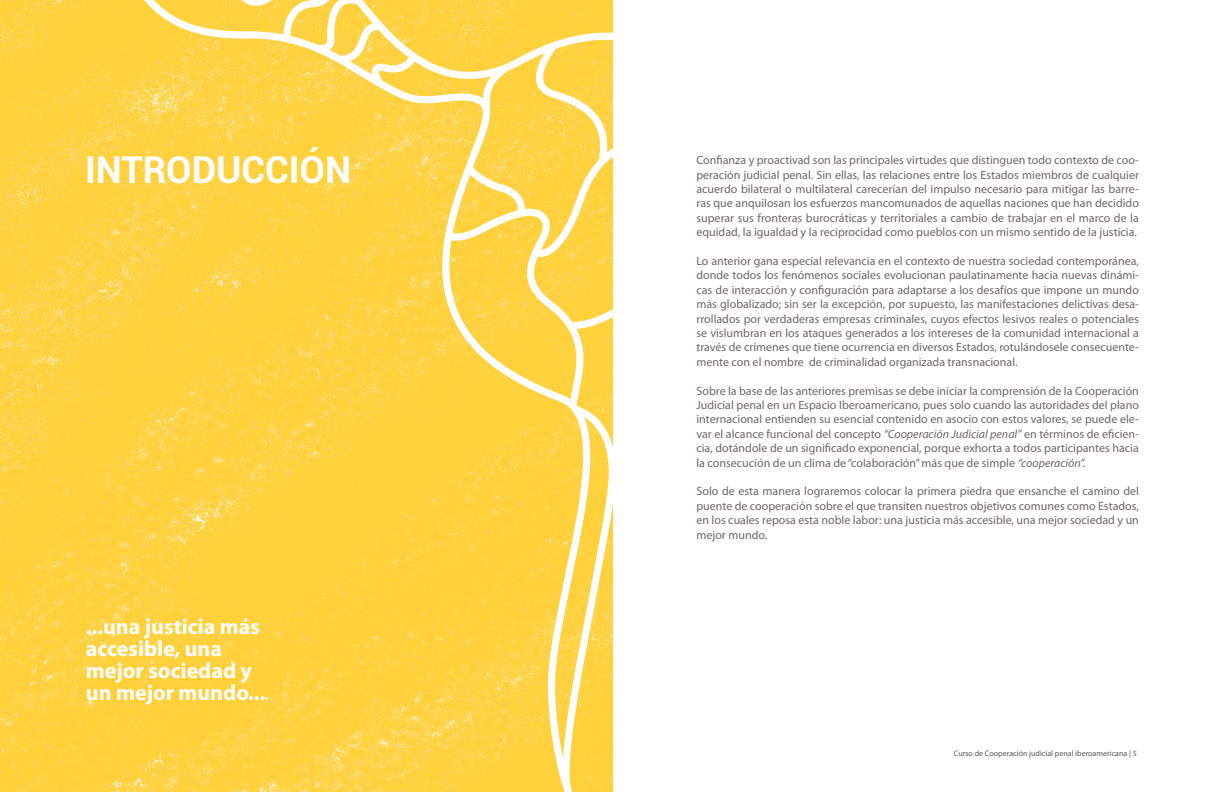
<style>
.page{position:relative;width:1224px;height:792px;background:#fff}
.page>*{position:absolute;margin:0;border:0;box-sizing:border-box;transform-origin:0 0}
.t1{font:700 37px "Roboto";color:#fff}
.t2{font:700 22px/22px "Myriad Pro";color:#fff}
.t3{font:12px/14.4px "Myriad Pro";color:#72646a;text-align:justify}
.t4{font:8px "Myriad Pro";color:#575756}
.s1{font-style:italic}
</style>
<div class="page">
<img style="left:0;top:0;width:15px;height:792px">
<svg style="left:15px;top:0;width:598px;height:792px;background:#fed142"></svg>
<svg style="left:441px;top:39px;width:172px;height:753px;background:#fed656"></svg>
<svg style="left:278px;top:0;width:143px;height:93px"></svg>
<h1 class="t1" style="left:85px;top:144px;width:268px">INTRODUCCIÓN</h1>
<h2 class="t2" style="left:86px;top:615px;width:181px">...una justicia más accesible, una mejor sociedad y un mejor mundo...</h2>
<p class="t3" style="left:696px;top:153px;width:444px">Confianza y proactivad son las principales virtudes que distinguen todo contexto de coo&shy;peración judicial penal. Sin ellas, las relaciones entre los Estados miembros de cualquier acuerdo bilateral o multilateral carecerían del impulso necesario para mitigar las barre&shy;ras que anquilosan los esfuerzos mancomunados de aquellas naciones que han decidido superar sus fronteras burocráticas y territoriales a cambio de trabajar en el marco de la equidad, la igualdad y la reciprocidad como pueblos con un mismo sentido de la justicia.</p>
<p class="t3" style="left:696px;top:254px;width:444px">Lo anterior gana especial relevancia en el contexto de nuestra sociedad contemporánea, donde todos los fenómenos sociales evolucionan paulatinamente hacia nuevas dinámi&shy;cas de interacción y configuración para adaptarse a los desafíos que impone un mundo más globalizado; sin ser la excepción, por supuesto, las manifestaciones delictivas desa&shy;rrollados por verdaderas empresas criminales, cuyos efectos lesivos reales o potenciales se vislumbran en los ataques generados a los intereses de la comunidad internacional a través de crímenes que tiene ocurrencia en diversos Estados, rotulándosele consecuente&shy;mente con el nombre de criminalidad organizada transnacional.</p>
<p class="t3" style="left:696px;top:383px;width:444px">Sobre la base de las anteriores premisas se debe iniciar la comprensión de la Cooperación Judicial penal en un Espacio Iberoamericano, pues solo cuando las autoridades del plano internacional entienden su esencial contenido en asocio con estos valores, se puede ele&shy;var el alcance funcional del concepto <span class="s1">“Cooperación Judicial penal”</span> en términos de eficien&shy;cia, dotándole de un significado exponencial, porque exhorta a todos participantes hacia la consecución de un clima de “colaboración” más que de simple <span class="s1">“cooperación”.</span></p>
<p class="t3" style="left:696px;top:484px;width:444px">Solo de esta manera lograremos colocar la primera piedra que ensanche el camino del puente de cooperación sobre el que transiten nuestros objetivos comunes como Estados, en los cuales reposa esta noble labor: una justicia más accesible, una mejor sociedad y un mejor mundo.</p>
<p class="t4" style="left:954px;top:748px;width:184px">Curso de Cooperación judicial penal iberoamericana | 5</p>
</div>
